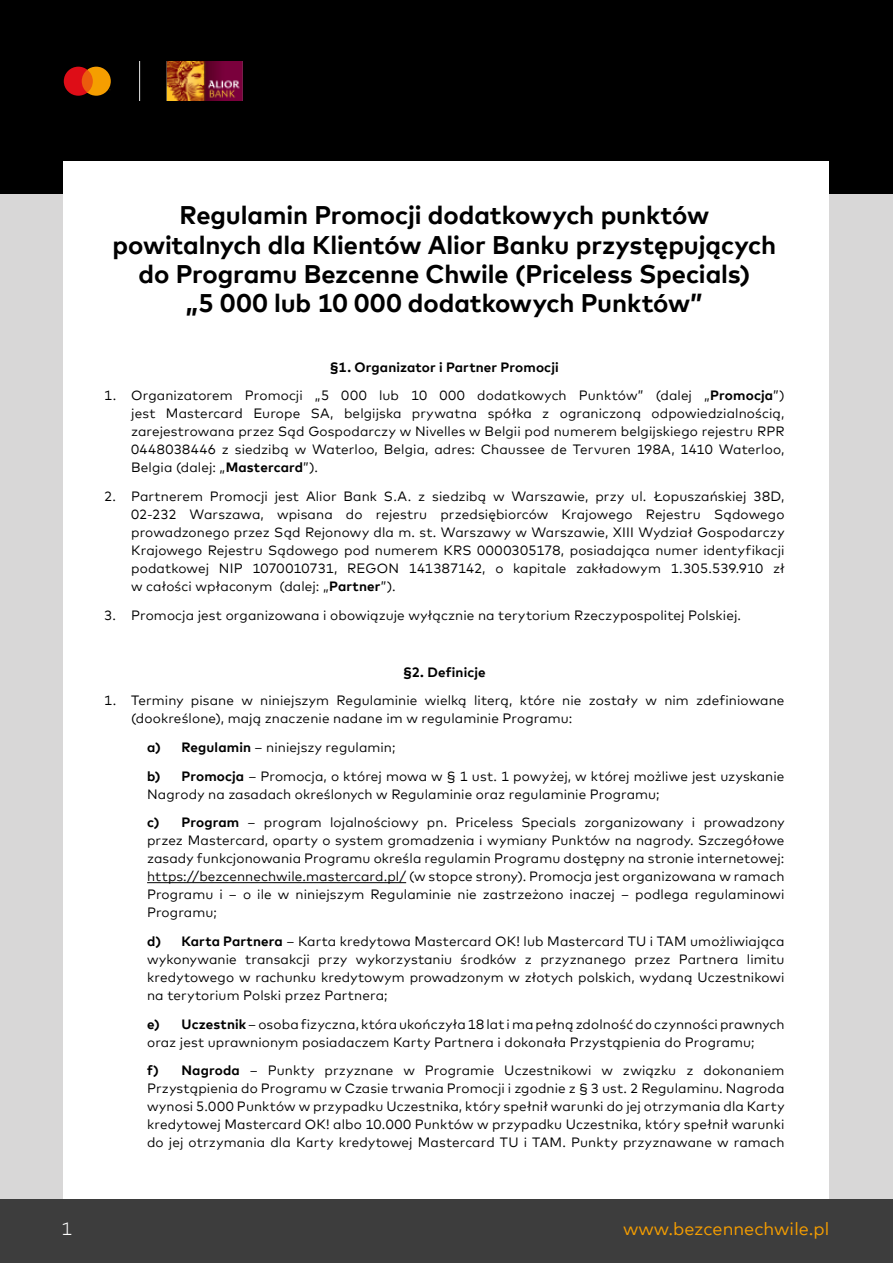
<style>
.page{position:relative;width:893px;height:1263px;background:#fff}
.page>*{position:absolute;margin:0;border:0;box-sizing:border-box;transform-origin:0 0}
.t1{font:700 25.5px/29.4px "Mark Offc For MC";letter-spacing:-.005em;color:#000;text-align:center}
.t2{font:18px "Mark Offc For MC";color:#f69e00}
.t3{font:300 18px "Mark Offc For MC";color:#fff}
.t4{font:13.5px/18px "Mark Offc For MC";letter-spacing:.01em;color:#000;text-align:justify}
.t5{font:700 13.5px "Mark Offc For MC";letter-spacing:.01em;color:#000}
.s1{font-weight:700}
</style>
<div class="page">
<div style="left:0;top:162px;width:893px;height:1037px;background:#d8d7d7"></div>
<div style="left:0;top:0;width:893px;height:193px;background:#000"></div>
<div style="left:64px;top:162px;width:765px;height:1037px;background:#fff"></div>
<div style="left:0;top:1199px;width:893px;height:64px;background:#3d3d3d"></div>
<svg style="left:64px;top:67px;width:47px;height:29px"></svg>
<hr style="left:147px;top:882px;width:259px;height:1px;background:#000">
<img style="left:139px;top:62px;width:104px;height:38px">
<h1 class="t1" style="left:113px;top:198px;width:665px">Regulamin Promocji dodatkowych punktów powitalnych dla Klientów Alior Banku przystępujących do Programu Bezcenne Chwile (Priceless Specials)<br>„5 000 lub 10 000 dodatkowych Punktów”</h1>
<p class="t5" style="left:330px;top:357px;width:230px">§1. Organizator i Partner Promocji</p>
<p class="t4" style="left:131px;top:385px;width:655px;text-indent:-27px">1. Organizatorem Promocji „5 000 lub 10 000 dodatkowych Punktów” (dalej „<span class="s1">Promocja</span>”) jest Mastercard Europe SA, belgijska prywatna spółka z ograniczoną odpowiedzialnością, zarejestrowana przez Sąd Gospodarczy w Nivelles w Belgii pod numerem belgijskiego rejestru RPR 0448038446 z siedzibą w Waterloo, Belgia, adres: Chaussee de Tervuren 198A, 1410 Waterloo, Belgia (dalej: „<span class="s1">Mastercard</span>”).</p>
<p class="t4" style="left:131px;top:486px;width:655px;text-indent:-27px">2. Partnerem Promocji jest Alior Bank S.A. z siedzibą w Warszawie, przy ul. Łopuszańskiej 38D, 02-232 Warszawa, wpisana do rejestru przedsiębiorców Krajowego Rejestru Sądowego prowadzonego przez Sąd Rejonowy dla m. st. Warszawy w Warszawie, XIII Wydział Gospodarczy Krajowego Rejestru Sądowego pod numerem KRS 0000305178, posiadająca numer identyfikacji podatkowej NIP 1070010731, REGON 141387142, o kapitale zakładowym 1.305.539.910 zł w całości wpłaconym (dalej: „<span class="s1">Partner</span>”).</p>
<p class="t4" style="left:104px;top:605px;width:638px">3. Promocja jest organizowana i obowiązuje wyłącznie na terytorium Rzeczypospolitej Polskiej.</p>
<p class="t5" style="left:403px;top:662px;width:84px">§2. Definicje</p>
<p class="t4" style="left:131px;top:691px;width:655px;text-indent:-27px">1. Terminy pisane w niniejszym Regulaminie wielką literą, które nie zostały w nim zdefiniowane (dookreślone), mają znaczenie nadane im w regulaminie Programu:</p>
<p class="t4" style="left:147px;top:732px;width:639px;line-height:28.7px"><span class="s1">a) Regulamin</span> – niniejszy regulamin;<br><span class="s1">b) Promocja</span> – Promocja, o której mowa w § 1 ust. 1 powyżej, w której możliwe jest uzyskanie</p>
<p class="t4" style="left:147px;top:778px;width:639px;line-height:28.7px">Nagrody na zasadach określonych w Regulaminie oraz regulaminie Programu;<br><span class="s1">c) Program</span> – program lojalnościowy pn. Priceless Specials zorganizowany i prowadzony</p>
<p class="t4" style="left:147px;top:830px;width:639px">przez Mastercard, oparty o system gromadzenia i wymiany Punktów na nagrody. Szczegółowe zasady funkcjonowania Programu określa regulamin Programu dostępny na stronie internetowej: https://bezcennechwile.mastercard.pl/ (w stopce strony). Promocja jest organizowana w ramach Programu i – o ile w niniejszym Regulaminie nie zastrzeżono inaczej – podlega regulaminowi Programu;</p>
<p class="t4" style="left:147px;top:931px;width:639px"><span class="s1">d) Karta Partnera</span> – Karta kredytowa Mastercard OK! lub Mastercard TU i TAM umożliwiająca wykonywanie transakcji przy wykorzystaniu środków z przyznanego przez Partnera limitu kredytowego w rachunku kredytowym prowadzonym w złotych polskich, wydaną Uczestnikowi na terytorium Polski przez Partnera;</p>
<p class="t4" style="left:147px;top:1014px;width:639px"><span class="s1">e) Uczestnik</span> – osoba fizyczna, która ukończyła 18 lat i ma pełną zdolność do czynności prawnych oraz jest uprawnionym posiadaczem Karty Partnera i dokonała Przystąpienia do Programu;</p>
<p class="t4" style="left:147px;top:1060px;width:639px"><span class="s1">f) Nagroda</span> – Punkty przyznane w Programie Uczestnikowi w związku z dokonaniem Przystąpienia do Programu w Czasie trwania Promocji i zgodnie z § 3 ust. 2 Regulaminu. Nagroda wynosi 5.000 Punktów w przypadku Uczestnika, który spełnił warunki do jej otrzymania dla Karty kredytowej Mastercard OK! albo 10.000 Punktów w przypadku Uczestnika, który spełnił warunki do jej otrzymania dla Karty kredytowej Mastercard TU i TAM. Punkty przyznawane w ramach</p>
<h2 class="t3" style="left:62px;top:1215px;width:12px">1</h2>
<h2 class="t2" style="left:623px;top:1215px;width:208px">www.bezcennechwile.pl</h2>
</div>
